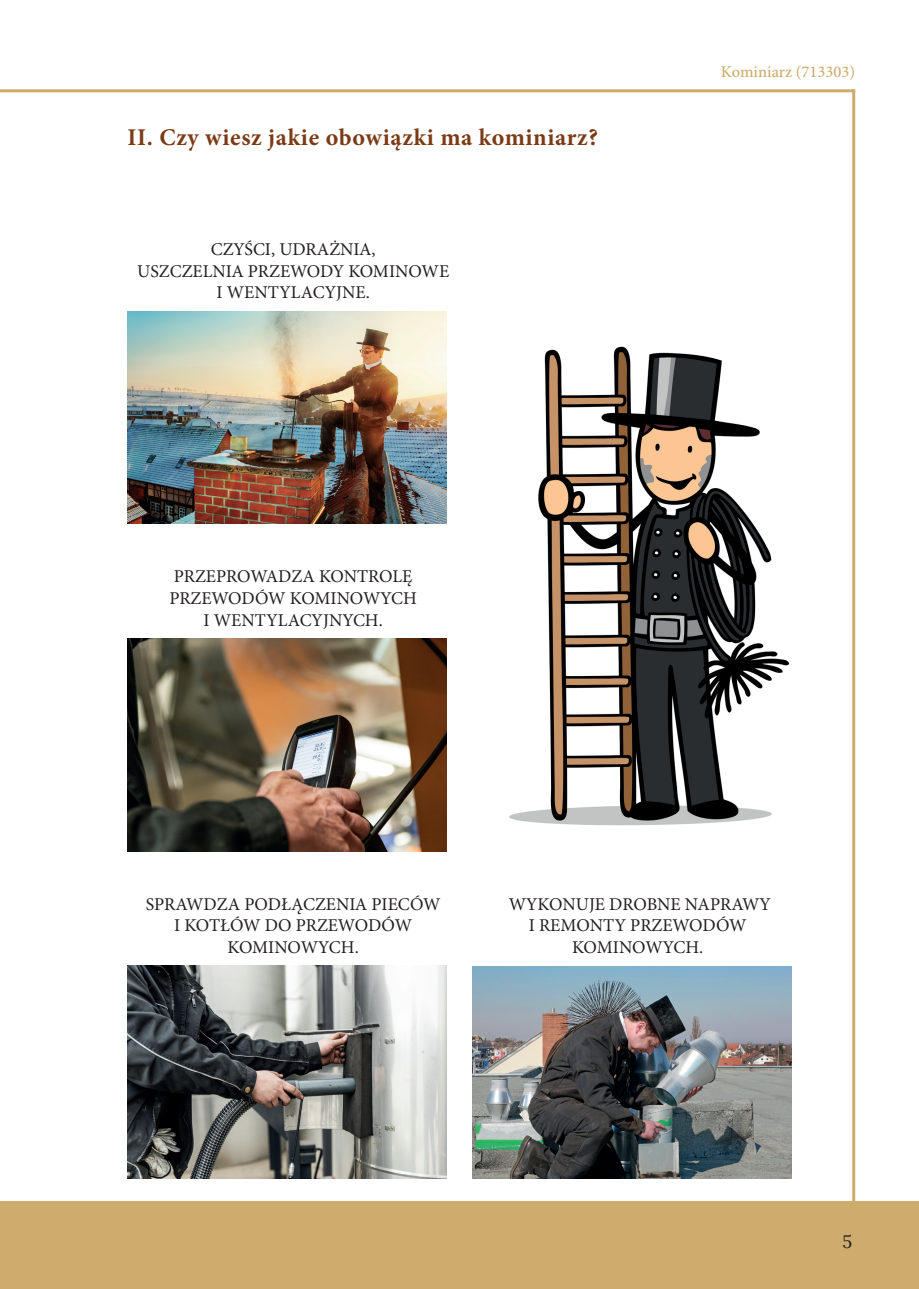
<style>
.page{position:relative;width:919px;height:1289px;background:#fff}
.page>*{position:absolute;margin:0;border:0;box-sizing:border-box;transform-origin:0 0}
.t1{font:700 24px "Minion Pro";letter-spacing:.025em;color:#7c3b17}
.t2{font:18px/21.6px "Minion Pro";color:#231f20;text-align:center}
.t3{font:18px "Lora";color:#231f20}
.t4{font:500 16.5px "Minion Pro";color:#cdac6d}
</style>
<div class="page">
<div style="left:0;top:1201px;width:918px;height:87px;background:#cdac6d"></div>
<hr style="left:852px;top:89px;width:3px;height:1114px;background:#cdac6d">
<hr style="left:0;top:89px;width:855px;height:3px;background:#cdac6d">
<img style="left:509px;top:346px;width:281px;height:480px">
<img style="left:128px;top:311px;width:318px;height:213px">
<img style="left:128px;top:965px;width:318px;height:213px">
<img style="left:128px;top:638px;width:318px;height:213px">
<img style="left:472px;top:966px;width:319px;height:212px">
<h1 class="t1" style="left:128px;top:120px;width:472px">II. Czy wiesz jakie obowiązki ma kominiarz?</h1>
<p class="t2" style="left:137px;top:239px;width:314px">CZYŚCI, UDRAŻNIA,<br>USZCZELNIA PRZEWODY KOMINOWE<br>I WENTYLACYJNE.</p>
<p class="t2" style="left:169px;top:566px;width:249px">PRZEPROWADZA KONTROLĘ<br>PRZEWODÓW KOMINOWYCH<br>I WENTYLACYJNYCH.</p>
<p class="t4" style="left:720px;top:61px;width:136px">Kominiarz (713303)</p>
<p class="t2" style="left:146px;top:893px;width:296px">SPRAWDZA PODŁĄCZENIA PIECÓW<br>I KOTŁÓW DO PRZEWODÓW<br>KOMINOWYCH.</p>
<p class="t2" style="left:508px;top:893px;width:264px">WYKONUJE DROBNE NAPRAWY<br>I REMONTY PRZEWODÓW<br>KOMINOWYCH.</p>
<p class="t3" style="left:842px;top:1227px;width:11px">5</p>
</div>
